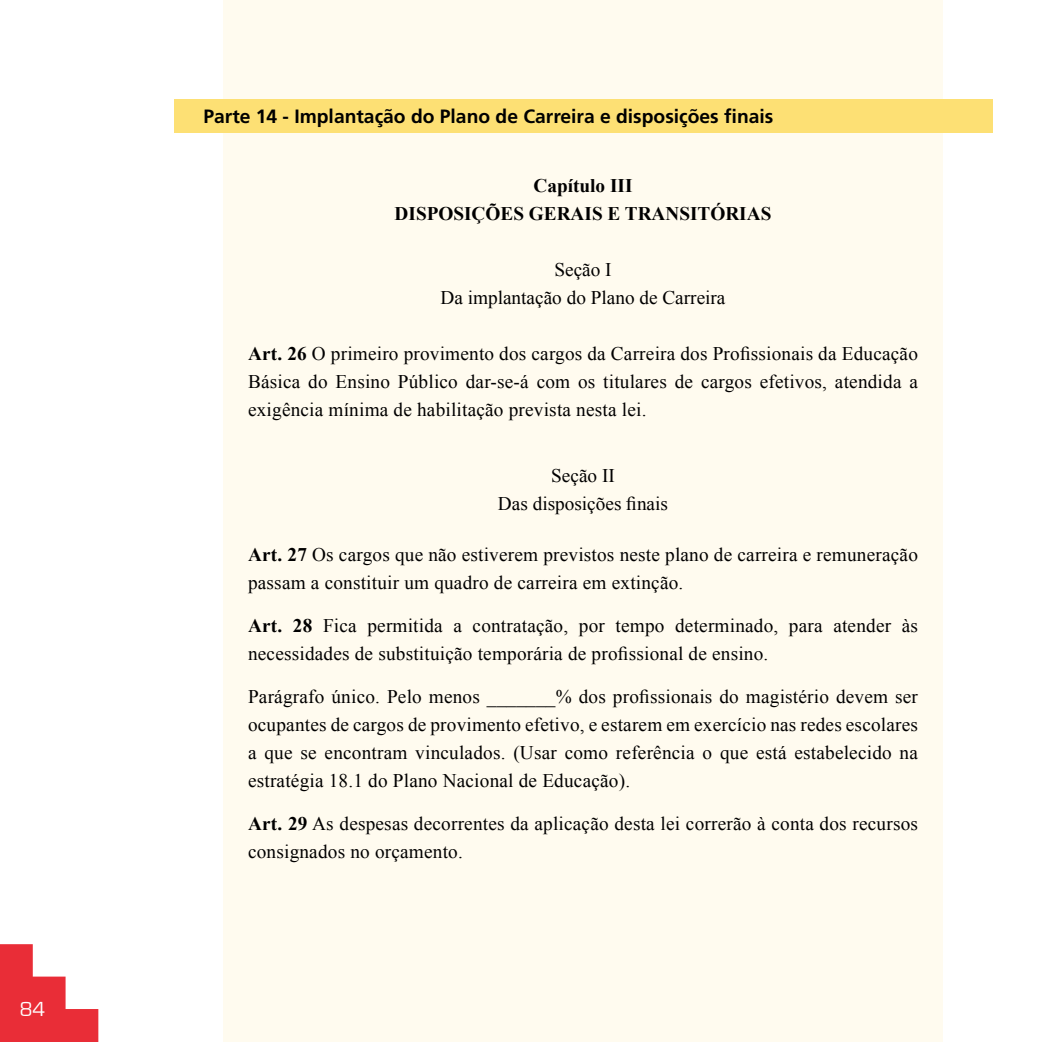
<style>
.page{position:relative;width:1042px;height:1042px;background:#fff}
.page>*{position:absolute;margin:0;border:0;box-sizing:border-box;transform-origin:0 0}
.t1{font:21px "Eurostile";color:#fff}
.t2{font:19.25px/28px "Times New Roman";letter-spacing:.01em;color:#000}
.t3{font:700 19.25px "Frutiger";color:#000}
.t4{font:700 19.25px/28px "Times New Roman";color:#000;text-align:center}
.s1{font-weight:700}
</style>
<div class="page">
<svg style="left:0;top:944px;width:98px;height:98px"></svg>
<div style="left:223px;top:0;width:720px;height:1042px;background:#fffbef"></div>
<div style="left:174px;top:99px;width:818px;height:34px;background:#fde074"></div>
<p class="t1" style="left:20px;top:997px;width:27px">84</p>
<p class="t3" style="left:203px;top:105px;width:571px">Parte 14 - Implantação do Plano de Carreira e disposições finais</p>
<p class="t4" style="left:395px;top:171px;width:378px">Capítulo III<br>DISPOSIÇÕES GERAIS E TRANSITÓRIAS</p>
<p class="t2" style="left:440px;top:255px;width:286px;text-align:center">Seção I<br>Da implantação do Plano de Carreira</p>
<p class="t2" style="left:248px;top:339px;width:671px;text-align:justify"><span class="s1">Art. 26</span> O primeiro provimento dos cargos da Carreira dos Profissionais da Educação Básica do Ensino Público dar-se-á com os titulares de cargos efetivos, atendida a exigência mínima de habilitação prevista nesta lei.</p>
<p class="t2" style="left:498px;top:461px;width:172px;text-align:center">Seção II<br>Das disposições finais</p>
<p class="t2" style="left:248px;top:540px;width:671px"><span class="s1">Art. 27</span> Os cargos que não estiverem previstos neste plano de carreira e remuneração passam a constituir um quadro de carreira em extinção.</p>
<p class="t2" style="left:248px;top:611px;width:671px"><span class="s1">Art. 28</span> Fica permitida a contratação, por tempo determinado, para atender às necessidades de substituição temporária de profissional de ensino.</p>
<p class="t2" style="left:248px;top:682px;width:671px;text-align:justify">Parágrafo único. Pelo menos _______% dos profissionais do magistério devem ser ocupantes de cargos de provimento efetivo, e estarem em exercício nas redes escolares a que se encontram vinculados. (Usar como referência o que está estabelecido na estratégia 18.1 do Plano Nacional de Educação).</p>
<p class="t2" style="left:248px;top:809px;width:671px"><span class="s1">Art. 29</span> As despesas decorrentes da aplicação desta lei correrão à conta dos recursos consignados no orçamento.</p>
</div>
